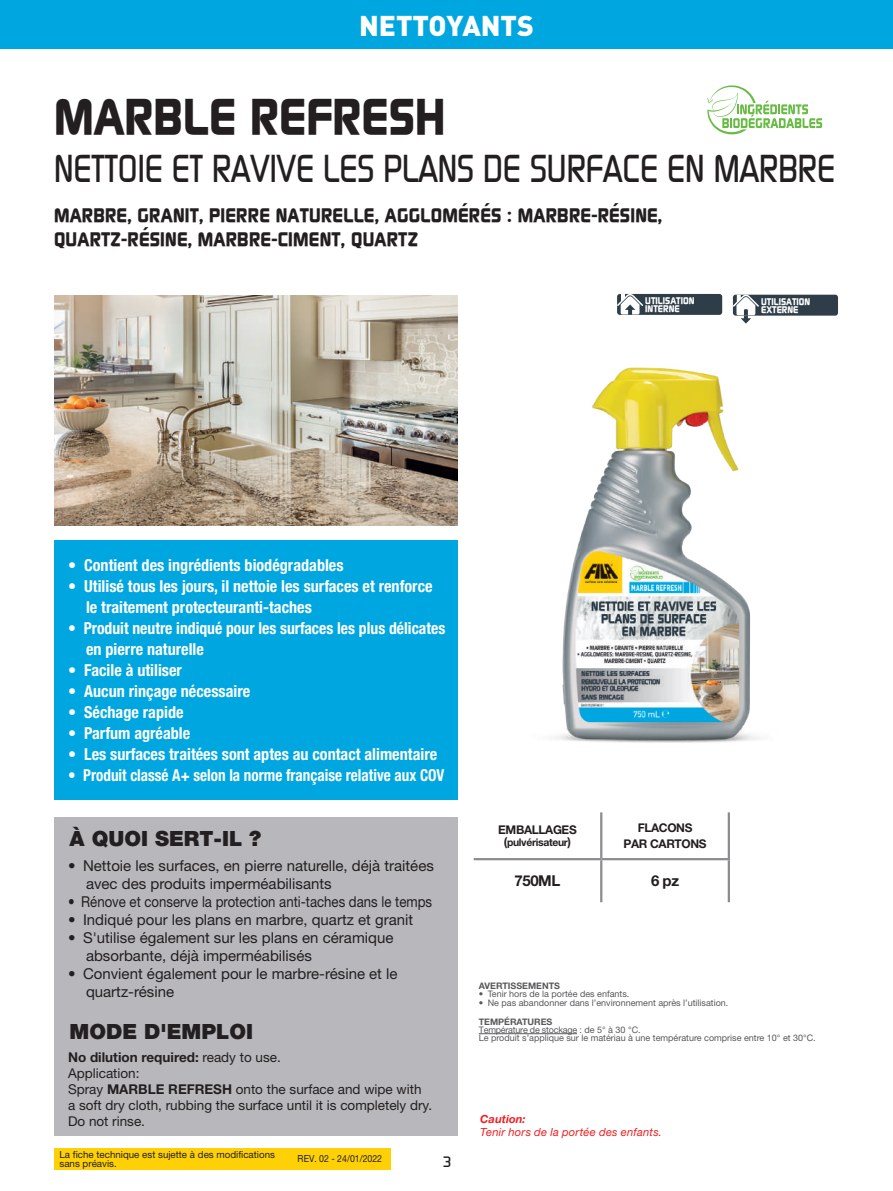
<style>
.page{position:relative;width:893px;height:1191px;background:#fff}
.page>*{position:absolute;margin:0;border:0;box-sizing:border-box;transform-origin:0 0}
.t1{font:700 49.95px "Continuum";color:#231f20}
.t2{font:500 38.7px "Continuum";color:#231f20;scale:.82 1}
.t3{font:900 28.35px "DIN";color:#fff}
.t4{font:900 21px "Helvetica Neue LT Std";color:#231f20}
.t5{font:700 19.5px/24px "Continuum";letter-spacing:.01em;color:#231f20}
.t6{font:700 condensed 16.5px/21px "Helvetica Neue LT Std";color:#fff}
.t7{font:700 condensed 16.5px/21px "Helvetica Neue LT Std";color:#fff;scale:.95 1}
.t8{font:700 condensed 16.5px "Helvetica Neue LT Std";color:#fff;scale:.92 1}
.t9{font:15px/18px "Helvetica Neue LT Std";color:#231f20}
.t10{font:15px "Helvetica Neue LT Std";color:#231f20;scale:.88 1}
.t11{font:700 15px "Helvetica Neue LT Std";letter-spacing:-.03em;color:#231f20}
.t12{font:500 15px "Continuum";color:#231f20}
.t13{font:13.5px/16.2px "Helvetica Neue LT Std";color:#231f20}
.t14{font:700 12px/15.1px "Helvetica Neue LT Std";letter-spacing:-.03em;color:#231f20;text-align:center}
.t15{font:italic 11.25px "Helvetica Neue LT Std";letter-spacing:.02em;color:#ee1f23}
.t16{font:italic 700 11.25px "Helvetica Neue LT Std";color:#ee1f23}
.t17{font:700 10.5px "Helvetica Neue LT Std";letter-spacing:-.03em;color:#231f20}
.t18{font:9.75px/9px "Helvetica Neue LT Pro";color:#231f20}
.t19{font:9.75px "Helvetica Neue LT Pro";color:#231f20;scale:.9 1}
.t20{font:700 9.6px/8.1px "Continuum";color:#fff}
.t21{font:9px/8.2px "Helvetica Neue LT Std";color:#57585a}
.t22{font:700 9px "Helvetica Neue LT Std";color:#57585a}
.s1{font-weight:700}
.s2{font-size:12px}
</style>
<div class="page">
<img style="left:54px;top:295px;width:404px;height:230px">
<div style="left:54px;top:816px;width:404px;height:319px;background:#b7b7bc"></div>
<div style="left:54px;top:540px;width:404px;height:259px;background:#00a6e0"></div>
<div style="left:0;top:0;width:893px;height:49px;background:#00a6e0"></div>
<img style="left:554px;top:367px;width:205px;height:376px">
<div style="left:54px;top:1148px;width:336px;height:21px;background:#fed006"></div>
<svg style="left:707px;top:85px;width:115px;height:49px"></svg>
<div style="left:617px;top:294px;width:105px;height:21px;background:#2e3d48;border-radius:3px"></div>
<svg style="left:617px;top:294px;width:26px;height:20px"></svg>
<div style="left:733px;top:295px;width:105px;height:21px;background:#2e3d48;border-radius:3px"></div>
<svg style="left:733px;top:295px;width:26px;height:29px"></svg>
<svg style="left:474px;top:812px;width:254px;height:90px"></svg>
<hr style="left:600px;top:812px;width:2px;height:46px;background:#8a8c8f">
<hr style="left:728px;top:812px;width:2px;height:46px;background:#8a8c8f">
<hr style="left:474px;top:858px;width:127px;height:2px;background:#8a8c8f">
<hr style="left:601px;top:858px;width:129px;height:2px;background:#8a8c8f">
<hr style="left:600px;top:860px;width:2px;height:42px;background:#8a8c8f">
<hr style="left:728px;top:860px;width:2px;height:42px;background:#8a8c8f">
<hr style="left:479px;top:1033px;width:98px;height:1px;background:#57585a">
<h3 class="t3" style="left:359px;top:7px;width:176px">NETTOYANTS</h3>
<h1 class="t1" style="left:54px;top:83px;width:393px">MARBLE REFRESH</h1>
<h2 class="t2" style="left:54px;top:143px;width:954px">NETTOIE ET RAVIVE LES PLANS DE SURFACE EN MARBRE</h2>
<h3 class="t5" style="left:54px;top:202px;width:610px">MARBRE, GRANIT, PIERRE NATURELLE, AGGLOMÉRÉS : MARBRE-RÉSINE,<br>QUARTZ-RÉSINE, MARBRE-CIMENT, QUARTZ</h3>
<p class="t20" style="left:645px;top:296px;width:51px">UTILISATION<br>INTERNE</p>
<p class="t20" style="left:761px;top:297px;width:51px">UTILISATION<br>EXTERNE</p>
<p class="t6" style="left:68px;top:554px;width:277px">• Contient des ingrédients biodégradables</p>
<p class="t6" style="left:86px;top:575px;width:348px;text-indent:-18px">• Utilisé tous les jours, il nettoie les surfaces et renforce le traitement protecteuranti-taches</p>
<p class="t7" style="left:86px;top:617px;width:380px;text-indent:-18px">• Produit neutre indiqué pour les surfaces les plus délicates en pierre naturelle</p>
<p class="t6" style="left:68px;top:659px;width:115px">• Facile à utiliser</p>
<p class="t6" style="left:68px;top:680px;width:184px">• Aucun rinçage nécessaire</p>
<p class="t6" style="left:68px;top:701px;width:117px">• Séchage rapide</p>
<p class="t6" style="left:68px;top:722px;width:124px">• Parfum agréable</p>
<p class="t6" style="left:68px;top:743px;width:371px">• Les surfaces traitées sont aptes au contact alimentaire</p>
<p class="t8" style="left:68px;top:765px;width:411px">• Produit classé A+ selon la norme française relative aux COV</p>
<h3 class="t4" style="left:70px;top:826px;width:193px">À QUOI SERT-IL ?</h3>
<p class="t9" style="left:86px;top:856px;width:349px;text-indent:-18px">• Nettoie les surfaces, en pierre naturelle, déjà traitées avec des produits imperméabilisants</p>
<p class="t10" style="left:68px;top:893px;width:415px">• Rénove et conserve la protection anti-taches dans le temps</p>
<p class="t9" style="left:68px;top:910px;width:347px">• Indiqué pour les plans en marbre, quartz et granit</p>
<p class="t9" style="left:86px;top:928px;width:309px;text-indent:-18px">• S'utilise également sur les plans en céramique absorbante, déjà imperméabilisés</p>
<p class="t9" style="left:86px;top:964px;width:313px;text-indent:-18px">• Convient également pour le marbre-résine et le quartz-résine</p>
<h3 class="t4" style="left:70px;top:1018px;width:185px">MODE D'EMPLOI</h3>
<p class="t13" style="left:68px;top:1048px;width:366px"><span class="s1">No dilution required:</span> ready to use.<br>Application:<br>Spray <span class="s1">MARBLE REFRESH</span> onto the surface and wipe with a soft dry cloth, rubbing the surface until it is completely dry.<br>Do not rinse.</p>
<p class="t18" style="left:60px;top:1149px;width:217px">La fiche technique est sujette à des modifications sans préavis.</p>
<p class="t19" style="left:298px;top:1152px;width:95px">REV. 02 - 24/01/2022</p>
<p class="t12" style="left:442px;top:1152px;width:11px">3</p>
<p class="t14" style="left:498px;top:822px;width:80px">EMBALLAGES</p>
<p class="t17" style="left:504px;top:836px;width:69px"><span class="s2">(</span>pulvérisateur<span class="s2">)</span></p>
<p class="t14" style="left:624px;top:820px;width:84px">FLACONS<br>PAR CARTONS</p>
<p class="t11" style="left:515px;top:871px;width:47px">750ML</p>
<p class="t11" style="left:651px;top:871px;width:30px">6 pz</p>
<p class="t22" style="left:479px;top:980px;width:83px">AVERTISSEMENTS</p>
<p class="t21" style="left:479px;top:989px;width:152px">• Tenir hors de la portée des enfants.</p>
<p class="t21" style="left:479px;top:998px;width:251px">• Ne pas abandonner dans l’environnement après l’utilisation.</p>
<p class="t22" style="left:479px;top:1015px;width:75px">TEMPÉRATURES</p>
<p class="t21" style="left:479px;top:1025px;width:338px">Température de stockage : de 5° à 30 °C.<br>Le produit s’applique sur le matériau à une température comprise entre 10° et 30°C.</p>
<p class="t16" style="left:480px;top:1112px;width:47px">Caution:</p>
<p class="t15" style="left:480px;top:1125px;width:183px">Tenir hors de la portée des enfants.</p>
</div>
